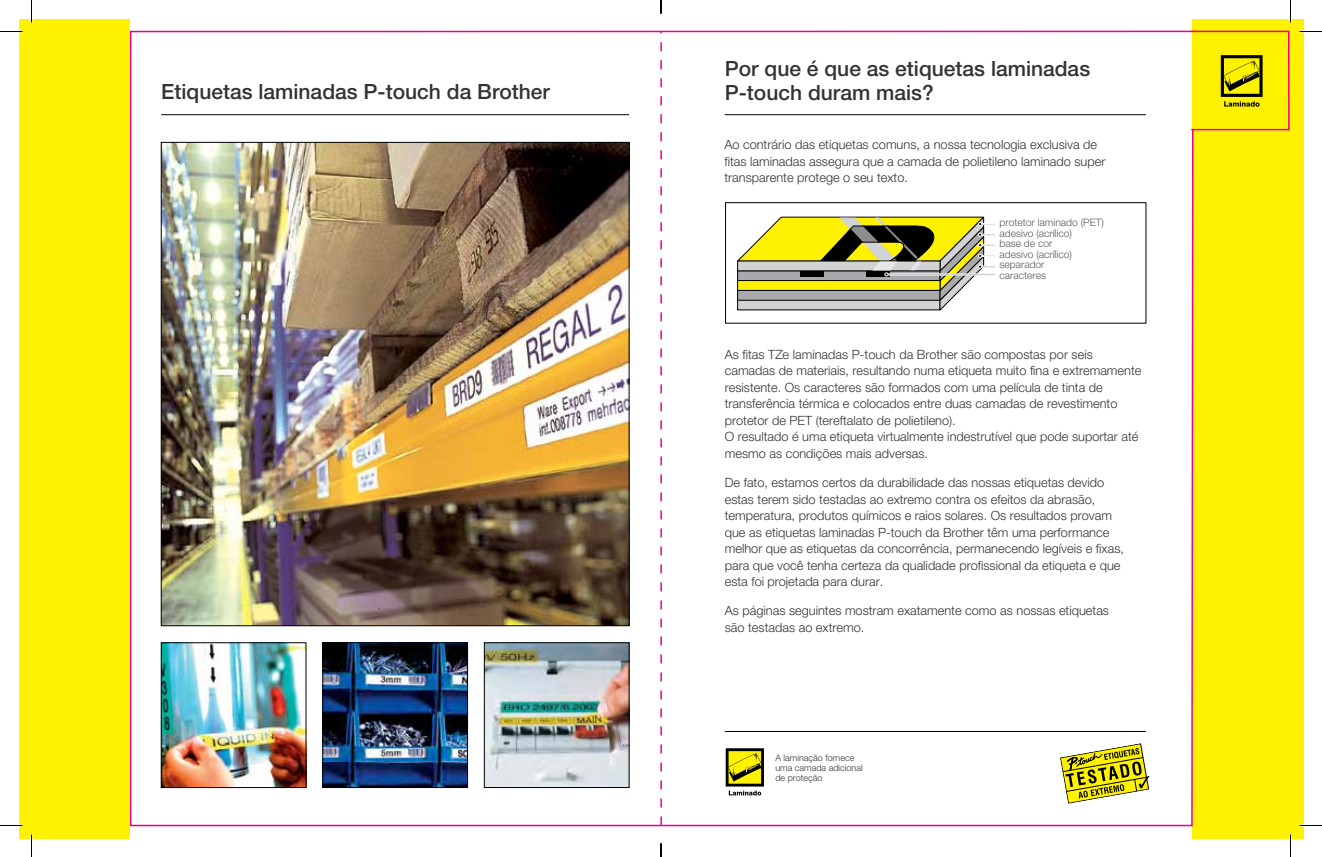
<style>
.page{position:relative;width:1322px;height:857px;background:#fff}
.page>*{position:absolute;margin:0;border:0;box-sizing:border-box;transform-origin:0 0}
.t1{font:500 21px/23.7px "Helvetica Neue LTW1 G";color:#333}
.t2{font:300 12.75px/16.5px "Helvetica Neue LTW1 G";color:#333}
.t3{font:300 10.35px/10.5px "Helvetica Neue LTW1 G";color:#58595b}
.t4{font:300 9px/10.5px "Helvetica Neue LTW1 G";color:#333}
</style>
<div class="page">
<div style="left:1192px;top:19px;width:111px;height:819px;background:#fff200"></div>
<div style="left:19px;top:19px;width:110px;height:819px;background:#fff200"></div>
<svg style="left:1220px;top:55px;width:42px;height:52px"></svg>
<img style="left:130px;top:31px;width:1064px;height:795px">
<div style="left:1191px;top:31px;width:98px;height:99px;border:2px solid #ec008c"></div>
<hr style="left:0;top:824px;width:22px;height:2px;background:#fff">
<hr style="left:1299px;top:824px;width:23px;height:2px;background:#fff">
<hr style="left:1289px;top:0;width:2px;height:22px;background:#fff">
<hr style="left:1289px;top:834px;width:2px;height:23px;background:#fff">
<svg style="left:0;top:31px;width:22px;height:1px"></svg>
<svg style="left:1299px;top:31px;width:23px;height:1px"></svg>
<svg style="left:0;top:825px;width:22px;height:1px"></svg>
<svg style="left:1299px;top:825px;width:23px;height:1px"></svg>
<svg style="left:31px;top:0;width:1px;height:22px"></svg>
<svg style="left:31px;top:834px;width:1px;height:23px"></svg>
<svg style="left:1290px;top:0;width:1px;height:22px"></svg>
<svg style="left:1290px;top:834px;width:1px;height:23px"></svg>
<svg style="left:660px;top:0;width:2px;height:13px"></svg>
<svg style="left:660px;top:843px;width:2px;height:14px"></svg>
<h1 class="t1" style="left:161px;top:80px;width:390px">Etiquetas laminadas P-touch da Brother</h1>
<h1 class="t1" style="left:725px;top:57px;width:367px">Por que é que as etiquetas laminadas<br>P-touch duram mais?</h1>
<p class="t2" style="left:724px;top:136px;width:382px">Ao contrário das etiquetas comuns, a nossa tecnologia exclusiva de fitas laminadas assegura que a camada de polietileno laminado super transparente protege o seu texto.</p>
<p class="t3" style="left:999px;top:217px;width:106px">protetor laminado (PET) adesivo (acrílico)<br>base de cor<br>adesivo (acrílico) separador<br>caracteres</p>
<p class="t2" style="left:725px;top:346px;width:418px">As fitas TZe laminadas P-touch da Brother são compostas por seis camadas de materiais, resultando numa etiqueta muito fina e extremamente resistente. Os caracteres são formados com uma película de tinta de transferência térmica e colocados entre duas camadas de revestimento protetor de PET (tereftalato de polietileno).<br>O resultado é uma etiqueta virtualmente indestrutível que pode suportar até mesmo as condições mais adversas.</p>
<p class="t2" style="left:725px;top:474px;width:401px">De fato, estamos certos da durabilidade das nossas etiquetas devido estas terem sido testadas ao extremo contra os efeitos da abrasão, temperatura, produtos químicos e raios solares. Os resultados provam que as etiquetas laminadas P-touch da Brother têm uma performance melhor que as etiquetas da concorrência, permanecendo legíveis e fixas, para que você tenha certeza da qualidade profissional da etiqueta e que esta foi projetada para durar.</p>
<p class="t2" style="left:725px;top:602px;width:386px">As páginas seguintes mostram exatamente como as nossas etiquetas são testadas ao extremo.</p>
<p class="t4" style="left:775px;top:752px;width:89px">A laminação fornece uma camada adicional de proteção</p>
</div>
